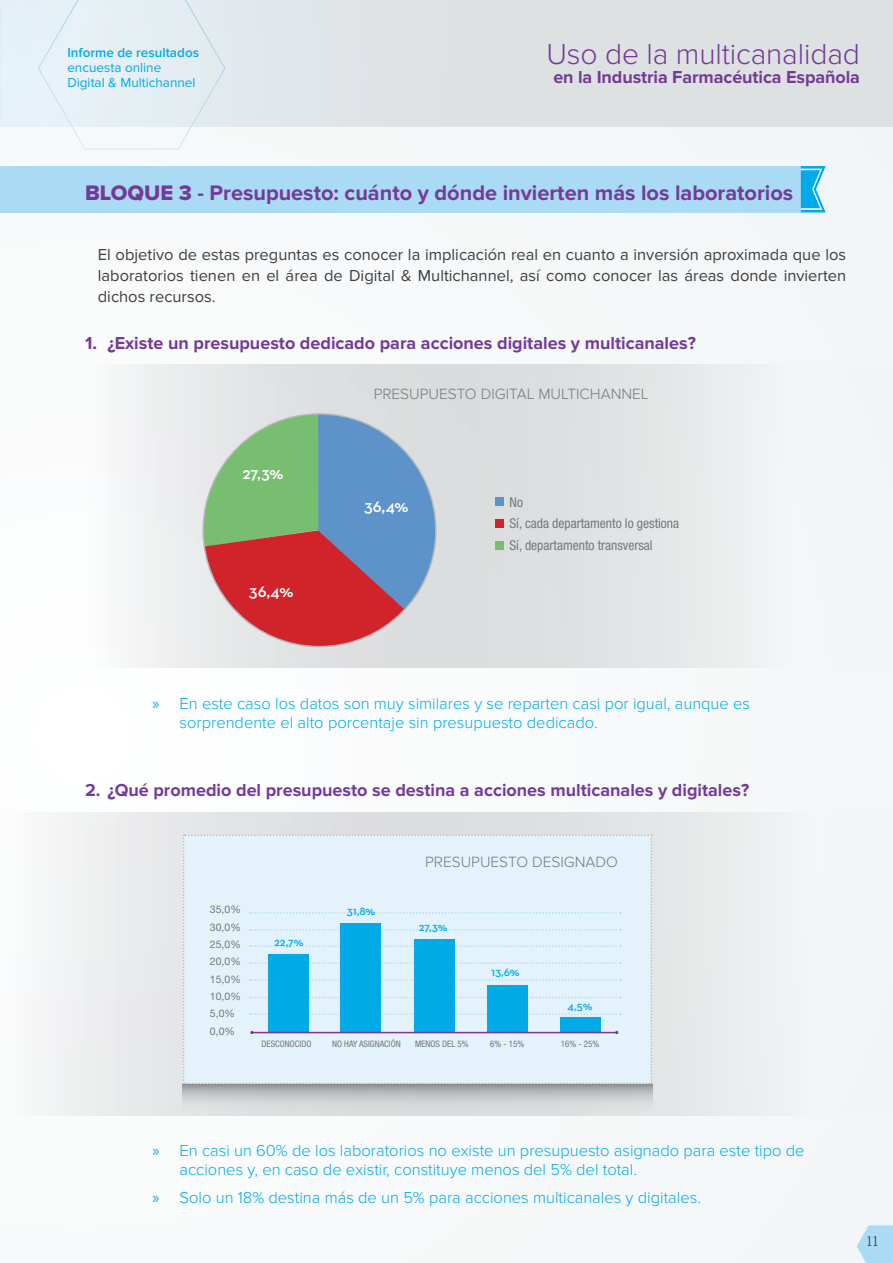
<style>
.page{position:relative;width:893px;height:1263px;background:#f6f9fa}
.page>*{position:absolute;margin:0;border:0;box-sizing:border-box;transform-origin:0 0}
.t1{font:300 30px "Proxima Nova";letter-spacing:-.005em;color:#743a97}
.t2{font:700 21.75px "Proxima Nova";color:#743a97}
.t3{font:700 18px "Proxima Nova";color:#743a97}
.t4{font:600 17.25px "Neutra Text";color:#fff}
.t5{font:300 16.5px/19.5px "Proxima Nova";color:#00abe7}
.t6{font:16.5px/21px "Proxima Nova";color:#3e3e3f;text-align:justify}
.t7{font:300 15.45px "Proxima Nova";color:#76787b}
.t8{font:condensed 13.5px/21.8px "Helvetica Neue";color:#76787b}
.t9{font:13.5px/15px "Proxima Nova";color:#00abe7}
.t10{font:600 13.5px "Proxima Nova";color:#00abe7}
.t11{font:13.5px "Trade Gothic Cond Eighteen";color:#3e3e3f}
.t12{font:600 12px "Neutra Text";color:#00aeef}
.t13{font:10.5px/17.4px "Helvetica Neue";color:#76787b}
.t14{font:condensed 9px "Helvetica Neue";color:#76787b}
.s1{font-family:"Proxima Nova Extrabld";font-weight:400}
.s2{font-family:"Myriad Pro";font-weight:400}
</style>
<div class="page">
<div style="left:620px;top:0;width:273px;height:126px;background:#dee1e1"></div>
<div style="left:345px;top:0;width:275px;height:126px;background:#dee1e3"></div>
<svg style="left:159px;top:365px;width:588px;height:303px"></svg>
<div style="left:0;top:166px;width:801px;height:46px;background:#aadaf4"></div>
<svg style="left:801px;top:166px;width:25px;height:46px"></svg>
<div style="left:495px;top:498px;width:9px;height:8px;background:#5d93c8"></div>
<div style="left:495px;top:519px;width:9px;height:9px;background:#d1232a"></div>
<div style="left:495px;top:541px;width:9px;height:8px;background:#77be70"></div>
<svg style="left:203px;top:414px;width:233px;height:233px;background:#9f8d8f"></svg>
<svg style="left:86px;top:813px;width:680px;height:303px"></svg>
<svg style="left:183px;top:1084px;width:469px;height:32px;background:#c5c8ca"></svg>
<svg style="left:183px;top:835px;width:469px;height:249px;background:#d9eef9"></svg>
<div style="left:340px;top:923px;width:41px;height:109px;background:#00abe7"></div>
<div style="left:414px;top:939px;width:41px;height:93px;background:#00abe7"></div>
<div style="left:487px;top:985px;width:40px;height:47px;background:#00abe7"></div>
<hr style="left:252px;top:1032px;width:365px;height:1px;background:#743a97">
<svg style="left:857px;top:1225px;width:36px;height:38px"></svg>
<hr style="left:0;top:0;width:1px;height:1263px;background:#fbfbfc">
<hr style="left:0;top:166px;width:1px;height:46px;background:#aadaf4">
<svg style="left:0;top:0;width:345px;height:149px"></svg>
<p class="t10" style="left:67px;top:45px;width:133px">Informe de resultados</p>
<p class="t9" style="left:67px;top:61px;width:130px">encuesta online<br>Digital &amp; Multichannel</p>
<h1 class="t1" style="left:546px;top:36px;width:315px">Uso de la multicanalidad</h1>
<p class="t3" style="left:553px;top:67px;width:308px">en la Industria Farmacéutica Española</p>
<h2 class="t2" style="left:85px;top:180px;width:710px"><span class="s1">BLOQUE 3</span> - Presupuesto: cuánto y dónde invierten más los laboratorios</h2>
<p class="t6" style="left:98px;top:244px;width:750px">El objetivo de estas preguntas es conocer la implicación real en cuanto a inversión aproximada que los laboratorios tienen en el área de Digital &amp; Multichannel, así como conocer las áreas donde invierten dichos recursos.</p>
<p class="t3" style="left:85px;top:332px;width:612px">1. ¿Existe un presupuesto dedicado para acciones digitales y multicanales?</p>
<p class="t4" style="left:242px;top:463px;width:43px">27,3%</p>
<p class="t4" style="left:249px;top:580px;width:46px">36,4%</p>
<p class="t7" style="left:374px;top:385px;width:276px">PRESUPUESTO DIGITAL MULTICHANNEL</p>
<p class="t4" style="left:364px;top:496px;width:46px">36,4%</p>
<p class="t8" style="left:510px;top:491px;width:171px">No<br>Sí, cada departamento lo gestiona<br>Sí, departamento transversal</p>
<p class="t5" style="left:180px;top:693px;width:572px;text-indent:-27px"><span class="s2">»</span> En este caso los datos son muy similares y se reparten casi por igual, aunque es sorprendente el alto porcentaje sin presupuesto dedicado.</p>
<p class="t3" style="left:85px;top:779px;width:666px">2. ¿Qué promedio del presupuesto se destina a acciones multicanales y digitales?</p>
<p class="t13" style="left:210px;top:901px;width:32px">35,0%</p>
<p class="t13" style="left:210px;top:918px;width:32px">30,0%<br>25,0%<br>20,0%<br>15,0%<br>10,0%<br>5,0%<br>0,0%</p>
<p class="t12" style="left:274px;top:934px;width:31px">22,7%</p>
<p class="t12" style="left:347px;top:904px;width:30px">31,8%</p>
<p class="t7" style="left:425px;top:853px;width:194px">PRESUPUESTO DESIGNADO</p>
<p class="t12" style="left:419px;top:920px;width:30px">27,3%</p>
<p class="t12" style="left:491px;top:965px;width:30px">13,6%</p>
<p class="t12" style="left:568px;top:999px;width:26px">4,5%</p>
<p class="t14" style="left:261px;top:1039px;width:51px">DESCONOCIDO</p>
<p class="t14" style="left:332px;top:1039px;width:70px">NO HAY ASIGNACIÓN</p>
<p class="t14" style="left:415px;top:1039px;width:55px">MENOS DEL 5%</p>
<p class="t14" style="left:490px;top:1039px;width:36px">6% - 15%</p>
<p class="t14" style="left:561px;top:1039px;width:40px">16% - 25%</p>
<p class="t5" style="left:180px;top:1140px;width:627px;text-indent:-27px"><span class="s2">»</span> En casi un 60% de los laboratorios no existe un presupuesto asignado para este tipo de acciones y, en caso de existir, constituye menos del 5% del total.</p>
<p class="t5" style="left:153px;top:1188px;width:550px"><span class="s2">»</span> Solo un 18% destina más de un 5% para acciones multicanales y digitales.</p>
<p class="t11" style="left:866px;top:1233px;width:13px">11</p>
</div>
